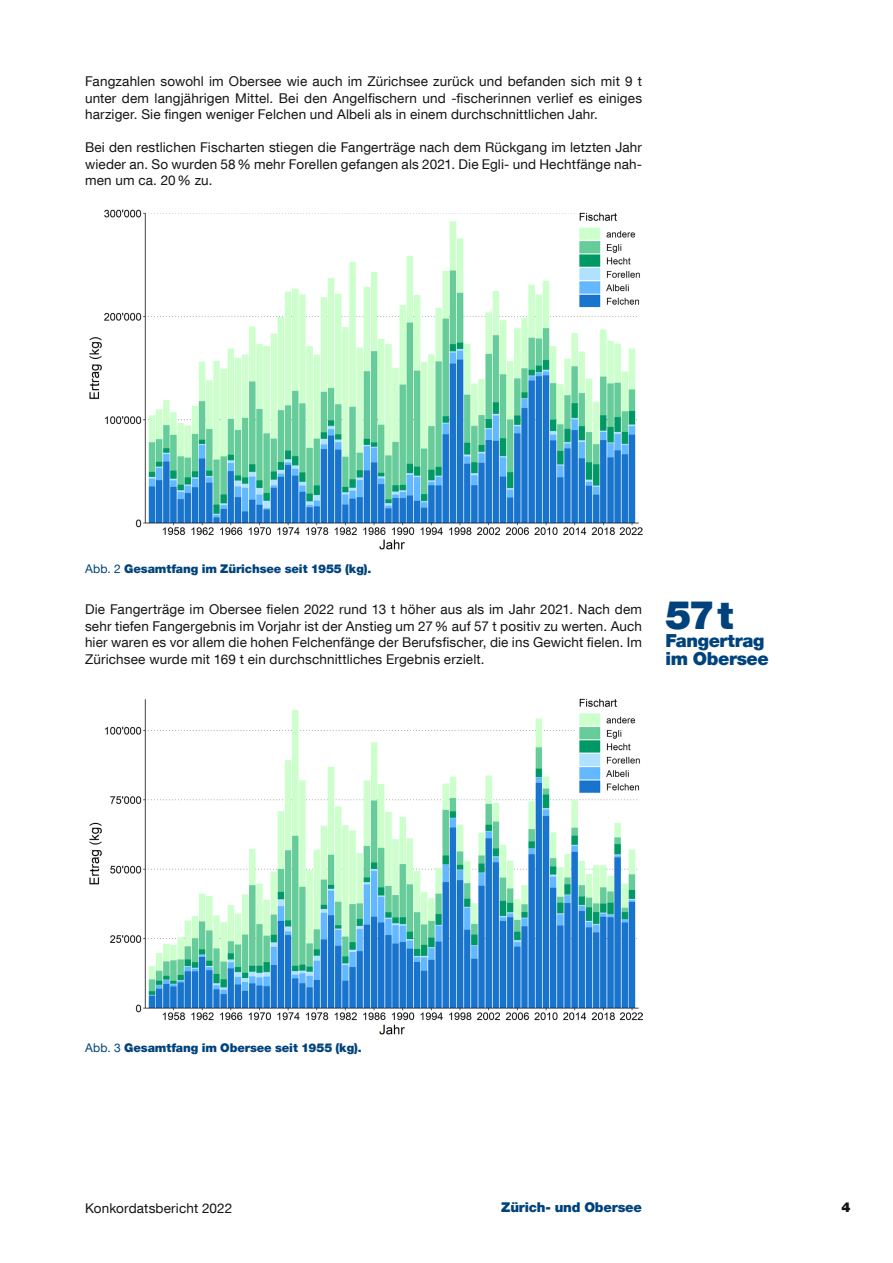
<style>
.page{position:relative;width:893px;height:1263px;background:#fff}
.page>*{position:absolute;margin:0;border:0;box-sizing:border-box;transform-origin:0 0}
.Randspalte_Auszeichn{font:900 39px "Helvetica Neue LT Com";color:#00437c}
.Randspalte_Auszeichn-2{font:900 18px/18px "Helvetica Neue LT Com";letter-spacing:-.025em;color:#00437c}
.Text_9_11{font:13.5px/16.5px "Helvetica Neue LT Com";letter-spacing:.01em;color:#131413;text-align:justify}
.Legende{font:900 13.5px "Helvetica Neue LT Com";letter-spacing:-.015em;color:#00437c}
.Legende-2{font:900 13.5px "Helvetica Neue LT Com";color:#131413}
.Legende-3{font:900 12px "Helvetica Neue LT Com";letter-spacing:-.01em;color:#00437c}
.s1{font-weight:400}
</style>
<div class="page">
<img style="left:89px;top:210px;width:553px;height:340px">
<img style="left:89px;top:698px;width:553px;height:337px">
<p class="Text_9_11" style="left:85px;top:73px;width:559px">Fangzahlen sowohl im Obersee wie auch im Zürichsee zurück und befanden sich mit 9 t unter dem langjährigen Mittel. Bei den Angelfischern und -fischerinnen verlief es einiges harziger. Sie fingen weniger Felchen und Albeli als in einem durchschnittlichen Jahr.</p>
<p class="Text_9_11" style="left:85px;top:139px;width:559px">Bei den restlichen Fischarten stiegen die Fangerträge nach dem Rückgang im letzten Jahr wieder an. So wurden 58% mehr Forellen gefangen als 2021. Die Egli- und Hechtfänge nah&shy;men um ca. 20% zu.</p>
<p class="Legende-3" style="left:85px;top:562px;width:288px"><span class="s1">Abb. 2</span> Gesamtfang im Zürichsee seit 1955 (kg).</p>
<p class="Text_9_11" style="left:85px;top:601px;width:559px">Die Fangerträge im Obersee fielen 2022 rund 13 t höher aus als im Jahr 2021. Nach dem sehr tiefen Fangergebnis im Vorjahr ist der Anstieg um 27% auf 57 t positiv zu werten. Auch hier waren es vor allem die hohen Felchenfänge der Berufsfischer, die ins Gewicht fielen. Im Zürichsee wurde mit 169 t ein durchschnittliches Ergebnis erzielt.</p>
<p class="Randspalte_Auszeichn" style="left:665px;top:591px;width:69px">57t</p>
<p class="Randspalte_Auszeichn-2" style="left:665px;top:631px;width:105px">Fangertrag im Obersee</p>
<p class="Legende-3" style="left:85px;top:1040px;width:278px"><span class="s1">Abb. 3</span> Gesamtfang im Obersee seit 1955 (kg).</p>
<p class="Text_9_11" style="left:85px;top:1199px;width:149px">Konkordatsbericht 2022</p>
<p class="Legende" style="left:501px;top:1198px;width:142px">Zürich- und Obersee</p>
<p class="Legende-2" style="left:841px;top:1198px;width:11px">4</p>
</div>
